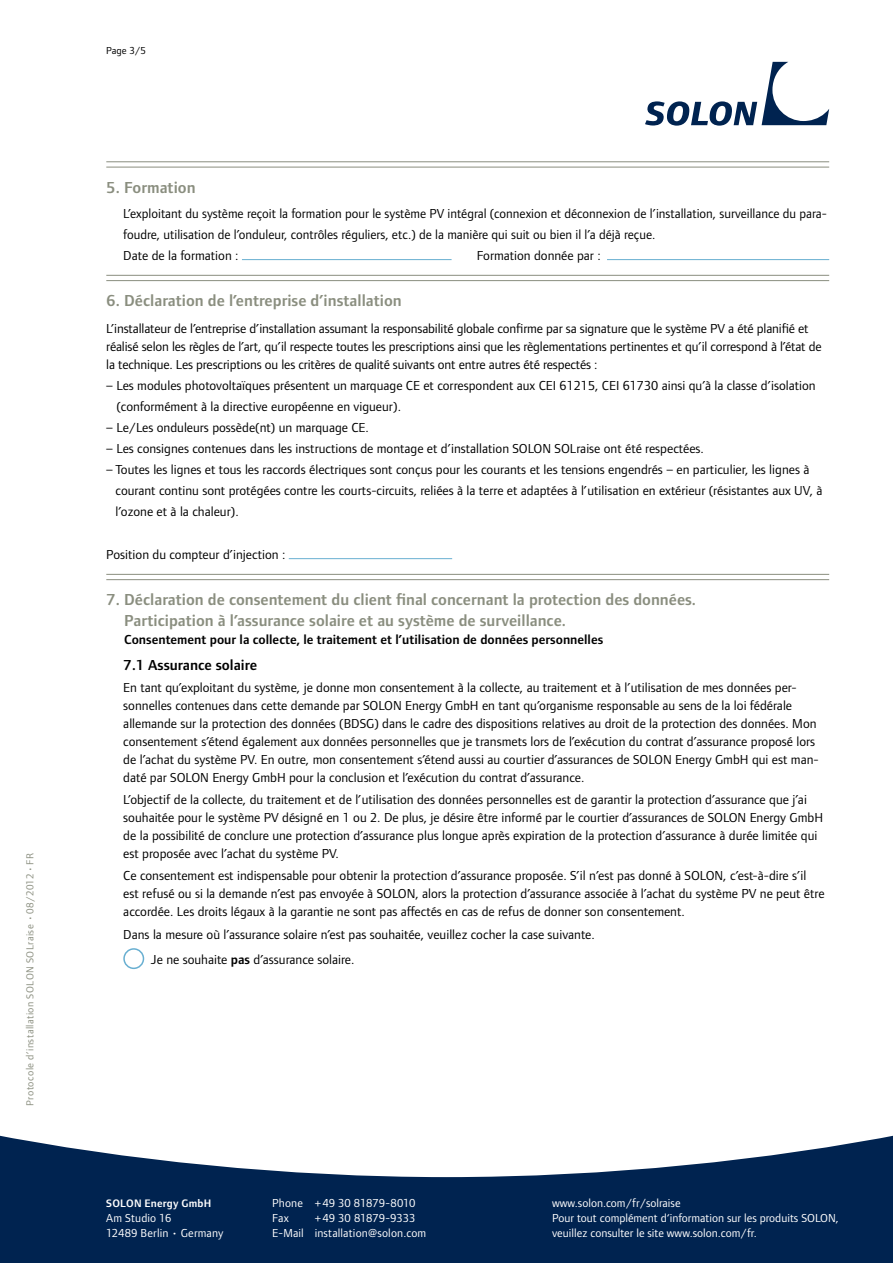
<style>
.page{position:relative;width:893px;height:1263px;background:#fff}
.page>*{position:absolute;margin:0;border:0;box-sizing:border-box;transform-origin:0 0}
.t1{font:600 16.5px/21px "Foundry Form Sans OT2";color:#8a8e7f}
.t2{font:600 15px "Foundry Form Sans OT2";color:#000}
.t3{font:13.5px/18px "Foundry Form Sans OT2";color:#000}
.t4{font:600 13.5px "Foundry Form Sans OT2";color:#000}
.t5{font:12px/15px "Foundry Form Sans OT2";color:#fff}
.t6{font:600 11.25px "Foundry Form Sans OT2";letter-spacing:.02em;color:#fff}
.t7{font:10.5px "Foundry Form Sans OT2";letter-spacing:.04em;color:#8a8e7f}
.t8{font:10.5px "Foundry Form Sans OT2";color:#000}
.s1{font-weight:600}
</style>
<div class="page">
<svg style="left:0;top:1135px;width:893px;height:128px;fill:#002350"></svg>
<svg style="left:645px;top:62px;width:184px;height:64px"></svg>
<hr style="left:106px;top:161px;width:723px;height:1px;background:#8a8e7f">
<hr style="left:106px;top:167px;width:723px;height:1px;background:#8a8e7f">
<hr style="left:242px;top:259px;width:210px;height:1px;background:#68afd1">
<hr style="left:607px;top:259px;width:222px;height:1px;background:#68afd1">
<hr style="left:106px;top:275px;width:723px;height:1px;background:#8a8e7f">
<hr style="left:106px;top:280px;width:723px;height:1px;background:#8a8e7f">
<hr style="left:289px;top:558px;width:163px;height:1px;background:#68afd1">
<hr style="left:106px;top:574px;width:723px;height:1px;background:#8a8e7f">
<hr style="left:106px;top:579px;width:723px;height:1px;background:#8a8e7f">
<div style="left:123px;top:948px;width:21px;height:21px;border:2px solid #68afd1;border-radius:50%"></div>
<p class="t7" style="left:22px;top:1106px;width:254px;rotate:-90deg">Protocole d’installation SOLON SOLraise • 08/2012 • FR</p>
<p class="t8" style="left:106px;top:43px;width:41px">Page 3/5</p>
<p class="t1" style="left:106px;top:176px;width:91px">5. Formation</p>
<p class="t3" style="left:123px;top:202px;width:705px;line-height:21px">L’exploitant du système reçoit la formation pour le système PV intégral (connexion et déconnexion de l’installation, surveillance du para&shy;foudre, utilisation de l’onduleur, contrôles réguliers, etc.) de la manière qui suit ou bien il l’a déjà reçue.</p>
<p class="t3" style="left:123px;top:246px;width:117px">Date de la formation :</p>
<p class="t3" style="left:477px;top:246px;width:125px">Formation donnée par :</p>
<p class="t1" style="left:106px;top:289px;width:297px">6. Déclaration de l’entreprise d’installation</p>
<p class="t3" style="left:106px;top:318px;width:717px">L’installateur de l’entreprise d’installation assumant la responsabilité globale confirme par sa signature que le système PV a été planifié et réalisé selon les règles de l’art, qu’il respecte toutes les prescriptions ainsi que les règlementations pertinentes et qu’il correspond à l’état de la technique. Les prescriptions ou les critères de qualité suivants ont entre autres été respectés :</p>
<p class="t3" style="left:116px;top:374px;width:701px;line-height:21px;text-indent:-10px">– Les modules photovoltaïques présentent un marquage CE et correspondent aux CEI 61215, CEI 61730 ainsi qu’à la classe d’isolation (conformément à la directive européenne en vigueur).</p>
<p class="t3" style="left:106px;top:417px;width:264px">– Le/Les onduleurs possède(nt) un marquage CE.</p>
<p class="t3" style="left:106px;top:438px;width:599px">– Les consignes contenues dans les instructions de montage et d’installation SOLON SOLraise ont été respectées.</p>
<p class="t3" style="left:116px;top:458px;width:708px;line-height:21px;text-indent:-9px">– Toutes les lignes et tous les raccords électriques sont conçus pour les courants et les tensions engendrés – en particulier, les lignes à courant continu sont protégées contre les courts-circuits, reliées à la terre et adaptées à l’utilisation en extérieur (résistantes aux UV, à l’ozone et à la chaleur).</p>
<p class="t3" style="left:106px;top:545px;width:181px">Position du compteur d’injection :</p>
<p class="t1" style="left:124px;top:588px;width:573px;text-indent:-18px">7. Déclaration de consentement du client final concernant la protection des données.<br>Participation à l’assurance solaire et au système de surveillance.</p>
<p class="t4" style="left:124px;top:630px;width:481px">Consentement pour la collecte, le traitement et l’utilisation de données personnelles</p>
<p class="t2" style="left:123px;top:654px;width:135px">7.1 Assurance solaire</p>
<p class="t3" style="left:123px;top:677px;width:697px">En tant qu’exploitant du système, je donne mon consentement à la collecte, au traitement et à l’utilisation de mes données per&shy;sonnelles contenues dans cette demande par SOLON Energy GmbH en tant qu’organisme responsable au sens de la loi fédérale allemande sur la protection des données (BDSG) dans le cadre des dispositions relatives au droit de la protection des données. Mon consentement s’étend également aux données personnelles que je transmets lors de l’exécution du contrat d’assurance proposé lors de l’achat du système PV. En outre, mon consentement s’étend aussi au courtier d’assurances de SOLON Energy GmbH qui est man&shy;daté par SOLON Energy GmbH pour la conclusion et l’exécution du contrat d’assurance.</p>
<p class="t3" style="left:123px;top:790px;width:701px">L’objectif de la collecte, du traitement et de l’utilisation des données personnelles est de garantir la protection d’assurance que j’ai souhaitée pour le système PV désigné en 1 ou 2. De plus, je désire être informé par le courtier d’assurances de SOLON Energy GmbH de la possibilité de conclure une protection d’assurance plus longue après expiration de la protection d’assurance à durée limitée qui est proposée avec l’achat du système PV.</p>
<p class="t3" style="left:123px;top:866px;width:703px">Ce consentement est indispensable pour obtenir la protection d’assurance proposée. S’il n’est pas donné à SOLON, c’est-à-dire s’il est refusé ou si la demande n’est pas envoyée à SOLON, alors la protection d’assurance associée à l’achat du système PV ne peut être accordée. Les droits légaux à la garantie ne sont pas affectés en cas de refus de donner son consentement.</p>
<p class="t3" style="left:123px;top:924px;width:473px">Dans la mesure où l’assurance solaire n’est pas souhaitée, veuillez cocher la case suivante.</p>
<p class="t3" style="left:151px;top:949px;width:205px">Je ne souhaite <span class="s1">pas</span> d’assurance solaire.</p>
<p class="t6" style="left:106px;top:1195px;width:107px">SOLON Energy GmbH</p>
<p class="t5" style="left:272px;top:1195px;width:145px">Phone +49 30 81879-8010</p>
<p class="t5" style="left:106px;top:1210px;width:67px">Am Studio 16</p>
<p class="t5" style="left:272px;top:1210px;width:18px">Fax</p>
<p class="t5" style="left:315px;top:1210px;width:102px">+49 30 81879-9333</p>
<p class="t5" style="left:106px;top:1225px;width:119px">12489 Berlin • Germany</p>
<p class="t5" style="left:272px;top:1225px;width:156px">E-Mail installation@solon.com</p>
<p class="t5" style="left:552px;top:1195px;width:288px">www.solon.com/fr/solraise<br>Pour tout complément d‘information sur les produits SOLON, veuillez consulter le site www.solon.com/fr.</p>
</div>
